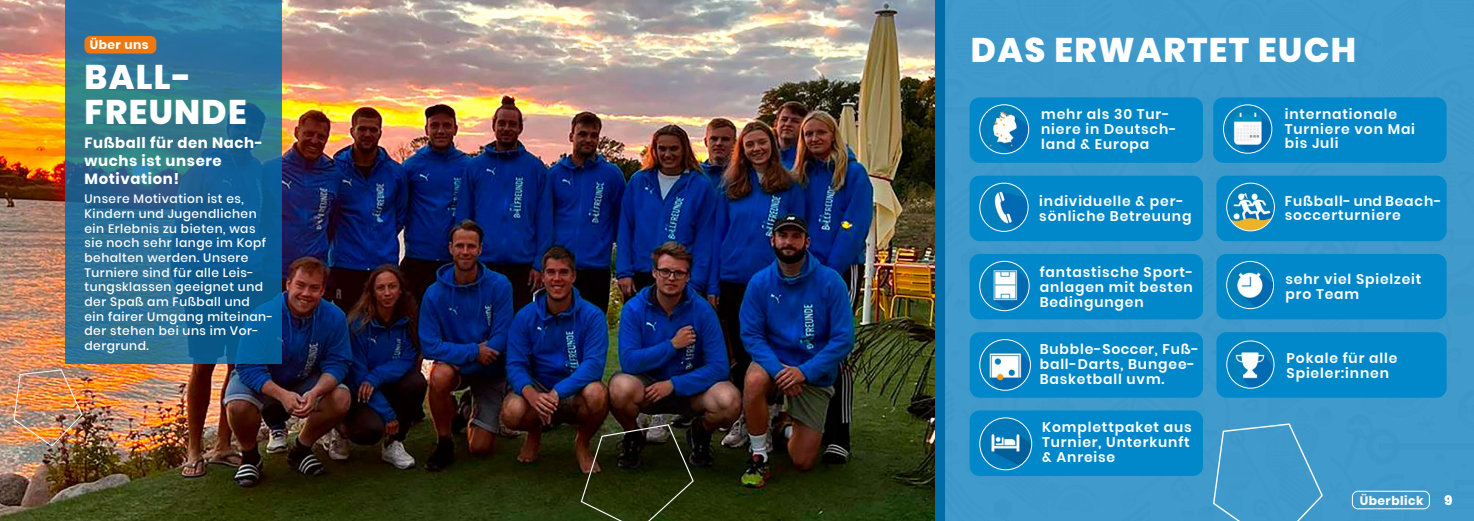
<style>
.page{position:relative;width:1474px;height:521px;background:#fff}
.page>*{position:absolute;margin:0;border:0;box-sizing:border-box;transform-origin:0 0}
.t1{font:800 34.12px/35px "Poppins";letter-spacing:.04em;color:#fff}
.t2{font:700 14.88px/17.8px "Poppins";letter-spacing:.04em;color:#fff}
.t3{font:600 14px/14.9px "Poppins";letter-spacing:.06em;color:#fff}
.t4{font:700 13.12px "Poppins";color:#fff}
.t5{font:500 12.25px/14.7px "Poppins";letter-spacing:.04em;color:#fff}
.t6{font:700 12.25px "Poppins";letter-spacing:.04em;color:#fff}
</style>
<div class="page">
<div style="left:945px;top:0;width:528px;height:521px;background:#3f9bcb"></div>
<svg style="left:1213px;top:423px;width:110px;height:98px"></svg>
<div style="left:969px;top:332px;width:233px;height:66px;background:#0088ca;border-radius:10px"></div>
<img style="left:979px;top:340px;width:51px;height:50px;border-radius:25px">
<div style="left:979px;top:339px;width:51px;height:52px;border:1px solid #fff;border-radius:50%"></div>
<div style="left:1216px;top:176px;width:230px;height:65px;background:#0088ca;border-radius:10px"></div>
<img style="left:1226px;top:183px;width:48px;height:48px;border-radius:24px">
<div style="left:1226px;top:183px;width:48px;height:48px;border:1px solid #fff;border-radius:50%"></div>
<div style="left:969px;top:97px;width:233px;height:66px;background:#0088ca;border-radius:10px"></div>
<img style="left:979px;top:105px;width:49px;height:49px;border-radius:24px">
<div style="left:979px;top:104px;width:50px;height:50px;border:1px solid #fff;border-radius:50%"></div>
<div style="left:1216px;top:332px;width:230px;height:66px;background:#0088ca;border-radius:10px"></div>
<img style="left:1226px;top:341px;width:47px;height:47px;border-radius:24px">
<div style="left:1226px;top:341px;width:48px;height:47px;border:1px solid #fff;border-radius:50%"></div>
<div style="left:969px;top:254px;width:233px;height:65px;background:#0088ca;border-radius:10px"></div>
<img style="left:979px;top:261px;width:50px;height:50px;border-radius:25px">
<div style="left:979px;top:261px;width:50px;height:50px;border:1px solid #fff;border-radius:50%"></div>
<div style="left:1213px;top:97px;width:233px;height:66px;background:#0088ca;border-radius:10px"></div>
<img style="left:1223px;top:105px;width:48px;height:48px;border-radius:24px">
<div style="left:1222px;top:104px;width:50px;height:50px;border:1px solid #fff;border-radius:50%"></div>
<div style="left:969px;top:410px;width:233px;height:66px;background:#0088ca;border-radius:10px"></div>
<img style="left:979px;top:418px;width:52px;height:52px;border-radius:26px">
<div style="left:979px;top:417px;width:53px;height:53px;border:1px solid #fff;border-radius:50%"></div>
<div style="left:1216px;top:254px;width:230px;height:65px;background:#0088ca;border-radius:10px"></div>
<img style="left:1226px;top:261px;width:47px;height:48px;border-radius:24px">
<div style="left:1226px;top:261px;width:47px;height:48px;border:1px solid #fff;border-radius:50%"></div>
<div style="left:969px;top:176px;width:233px;height:65px;background:#0088ca;border-radius:10px"></div>
<img style="left:979px;top:183px;width:49px;height:48px;border-radius:24px">
<div style="left:979px;top:183px;width:49px;height:49px;border:1px solid #fff;border-radius:50%"></div>
<img style="left:0;top:0;width:935px;height:521px">
<img style="left:13px;top:364px;width:70px;height:84px">
<svg style="left:580px;top:423px;width:114px;height:98px;background:#262910"></svg>
<svg style="left:66px;top:0;width:216px;height:363px;background:#236c93"></svg>
<div style="left:84px;top:36px;width:72px;height:18px;background:#ee7712;border-radius:6px"></div>
<div style="left:935px;top:0;width:10px;height:521px;background:#006ca8"></div>
<div style="left:1351px;top:491px;width:78px;height:18px;border:1px solid #fff;border-radius:6px"></div>
<p class="t6" style="left:90px;top:37px;width:60px">Über uns</p>
<h1 class="t1" style="left:84px;top:59px;width:164px">BALL-<br>FREUNDE</h1>
<p class="t2" style="left:84px;top:134px;width:180px">Fußball für den Nach&shy;wuchs ist unsere<br>Motivation!</p>
<p class="t5" style="left:84px;top:191px;width:190px">Unsere Motivation ist es,<br>Kindern und Jugendlichen ein Erlebnis zu bieten, was sie noch sehr lange im Kopf behalten werden. Unsere<br>Turniere sind für alle Leis&shy;tungsklassen geeignet und der Spaß am Fußball und<br>ein fairer Umgang miteinan&shy;der stehen bei uns im Vor&shy;dergrund.</p>
<h1 class="t1" style="left:970px;top:33px;width:387px">DAS ERWARTET EUCH</h1>
<p class="t3" style="left:1041px;top:107px;width:137px">mehr als 30 Tur&shy;niere in Deutsch&shy;land &amp; Europa</p>
<p class="t3" style="left:1039px;top:194px;width:154px">individuelle &amp; per&shy;sönliche Betreuung</p>
<p class="t3" style="left:1039px;top:265px;width:155px;text-align:justify">fantastische Sport&shy;anlagen mit besten Bedingungen</p>
<p class="t3" style="left:1039px;top:342px;width:161px">Bubble-Soccer, Fuß&shy;ball-Darts, Bungee-<br>Basketball uvm.</p>
<p class="t3" style="left:1042px;top:420px;width:151px">Komplettpaket aus<br>Turnier, Unterkunft &amp; Anreise</p>
<p class="t3" style="left:1284px;top:106px;width:132px">internationale<br>Turniere von Mai bis Juli</p>
<p class="t3" style="left:1284px;top:193px;width:158px">Fußball- und Beach&shy;soccerturniere</p>
<p class="t3" style="left:1285px;top:272px;width:137px">sehr viel Spielzeit pro Team</p>
<p class="t3" style="left:1286px;top:351px;width:112px">Pokale für alle<br>Spieler:innen</p>
<p class="t6" style="left:1359px;top:493px;width:66px">Überblick</p>
<p class="t4" style="left:1444px;top:493px;width:9px">9</p>
</div>
